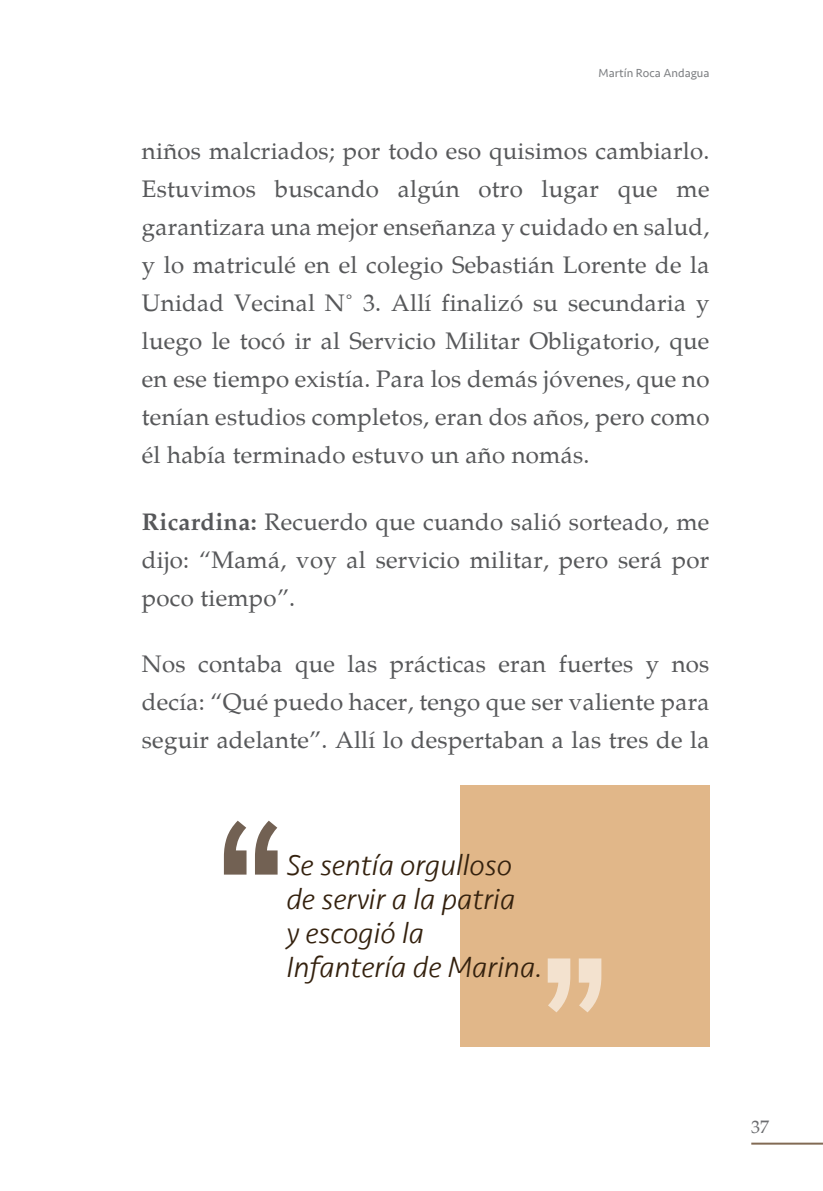
<style>
.page{position:relative;width:823px;height:1191px;background:#fff}
.page>*{position:absolute;margin:0;border:0;box-sizing:border-box;transform-origin:0 0}
.Llamadas{font:italic 300 30px "Seravek";color:#34210e}
.CuerpoTXT{font:24px/38px "Palatino";letter-spacing:.01em;color:#57585a;text-align:justify}
.t1{font:18px "Palatino";color:#6c6d70}
.t2{font:12px "Seravek";color:#808285}
.s1{font-weight:700}
</style>
<div class="page">
<hr style="left:750px;top:1142px;width:72px;height:2px;background:#826a54">
<div style="left:460px;top:785px;width:249px;height:262px;background:#e1b789"></div>
<svg style="left:224px;top:820px;width:53px;height:54px"></svg>
<svg style="left:547px;top:958px;width:54px;height:54px"></svg>
<p class="t2" style="left:598px;top:64px;width:112px">Martín Roca Andagua</p>
<p class="CuerpoTXT" style="left:142px;top:130px;width:569px">niños malcriados; por todo eso quisimos cambiarlo.<br>Estuvimos buscando algún otro lugar que me garantizara una mejor enseñanza y cuidado en salud, y lo matriculé en el colegio Sebastián Lorente de la Unidad Vecinal N° 3. Allí finalizó su secundaria y luego le tocó ir al Servicio Militar Obligatorio, que en ese tiempo existía. Para los demás jóvenes, que no tenían estudios completos, eran dos años, pero como él había terminado estuvo un año nomás.</p>
<p class="CuerpoTXT" style="left:142px;top:500px;width:568px"><span class="s1">Ricardina:</span> Recuerdo que cuando salió sorteado, me dijo: “Mamá, voy al servicio militar, pero será por poco tiempo”.</p>
<p class="CuerpoTXT" style="left:142px;top:643px;width:568px">Nos contaba que las prácticas eran fuertes y nos decía: “Qué puedo hacer, tengo que ser valiente para seguir adelante”. Allí lo despertaban a las tres de la</p>
<p class="Llamadas" style="left:286px;top:847px;width:227px">Se sentía orgulloso</p>
<p class="Llamadas" style="left:286px;top:881px;width:230px">de servir a la patria</p>
<p class="Llamadas" style="left:286px;top:915px;width:139px">y escogió la</p>
<p class="Llamadas" style="left:286px;top:949px;width:258px">Infantería de Marina.</p>
<p class="t1" style="left:750px;top:1112px;width:19px">37</p>
</div>
